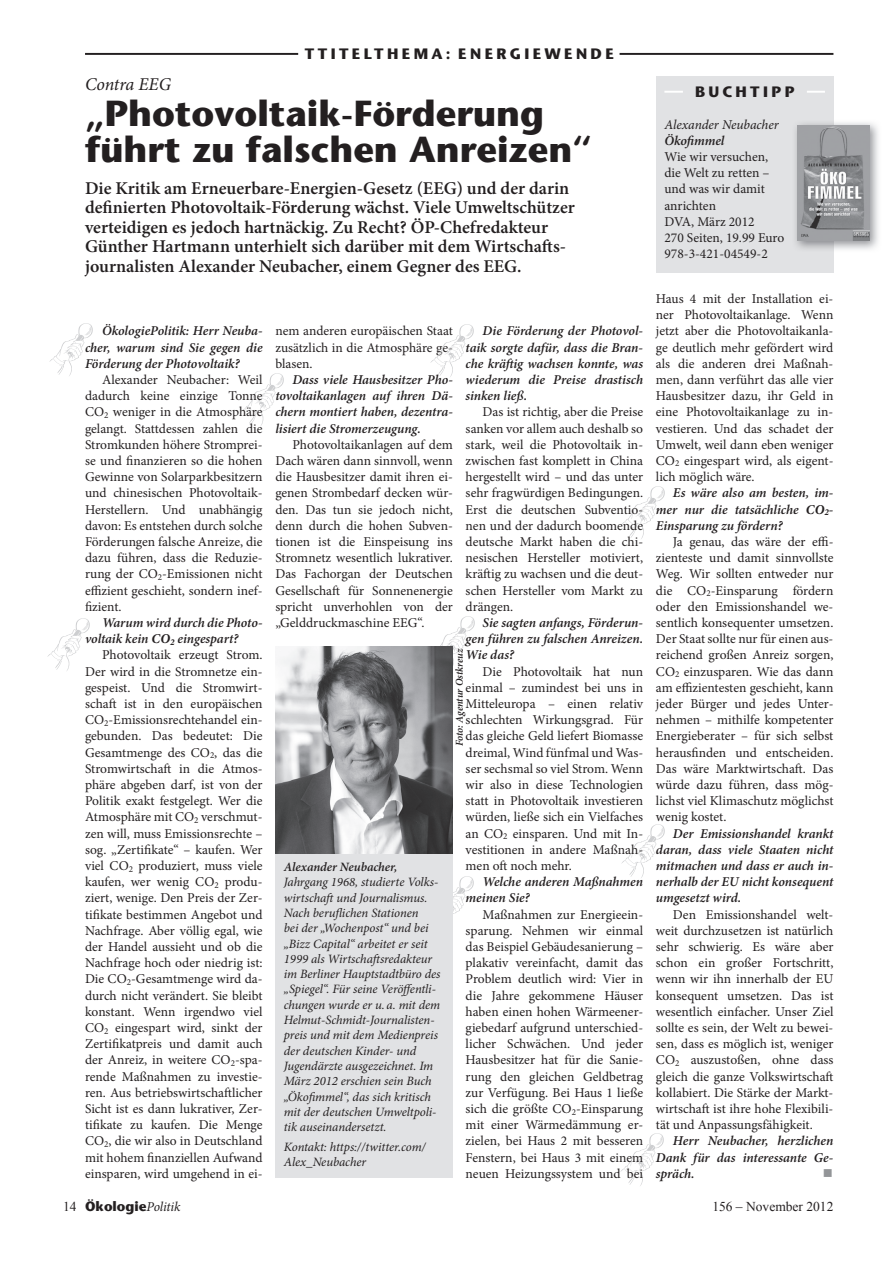
<style>
.page{position:relative;width:893px;height:1263px;background:#fff}
.page>*{position:absolute;margin:0;border:0;box-sizing:border-box;transform-origin:0 0}
.t1{font:700 36px/36px "Stone Sans";color:#231f20}
.t2{font:600 18px/19.5px "Minion Pro";color:#231f20}
.t3{font:italic 18px "Minion Pro";letter-spacing:-.01em;color:#231f20}
.t4{font:700 15px "Stone Sans";letter-spacing:.22em;color:#231f20}
.t5{font:13.5px/16.2px "Minion Pro";color:#231f20;text-align:justify}
.t6{font:italic 600 13.5px/16.2px "Minion Pro";letter-spacing:-.005em;color:#231f20;text-align:justify}
.t7{font:italic 13.5px "Minion Pro";letter-spacing:-.005em;color:#231f20}
.t8{font:700 13.5px "Stone Sans";color:#231f20}
.t9{font:13.5px "Times New Roman";color:#231f20}
.t10{font:13.5px "Wingdings";color:#939598}
.t11{font:italic 12.75px/15.3px "Minion Pro";letter-spacing:-.005em;color:#231f20}
.t12{font:italic 600 12.75px "Minion Pro";letter-spacing:-.005em;color:#231f20}
.t13{font:italic 600 10.5px "Minion Pro";letter-spacing:-.01em;color:#231f20}
.s1{font-weight:700}
.s2{font-family:"Times New Roman";font-weight:400}
.s3{font-family:"Minion Pro";font-weight:400;font-style:italic}
</style>
<div class="page">
<img style="left:241px;top:373px;width:43px;height:53px">
<img style="left:47px;top:619px;width:43px;height:52px">
<img style="left:453px;top:876px;width:20px;height:38px">
<img style="left:621px;top:1133px;width:42px;height:53px">
<img style="left:622px;top:825px;width:42px;height:53px">
<img style="left:622px;top:486px;width:42px;height:53px">
<img style="left:440px;top:617px;width:34px;height:49px">
<hr style="left:85px;top:53px;width:213px;height:2px;background:#231f20">
<hr style="left:620px;top:53px;width:213px;height:2px;background:#231f20">
<div style="left:275px;top:849px;width:178px;height:329px;background:#e1e2e4"></div>
<img style="left:275px;top:646px;width:178px;height:208px">
<div style="left:656px;top:77px;width:177px;height:196px;background:#e1e2e4"></div>
<svg style="left:664px;top:91px;width:19px;height:2px"></svg>
<svg style="left:807px;top:91px;width:18px;height:2px"></svg>
<img style="left:795px;top:120px;width:83px;height:132px">
<img style="left:797px;top:125px;width:73px;height:116px">
<img style="left:50px;top:323px;width:42px;height:53px">
<img style="left:431px;top:325px;width:42px;height:52px">
<p class="t4" style="left:305px;top:45px;width:310px">TTITELTHEMA: ENERGIEWENDE</p>
<h2 class="t3" style="left:85px;top:72px;width:87px">Contra EEG</h2>
<h1 class="t1" style="left:85px;top:95px;width:509px">„Photovoltaik-Förderung führt zu falschen Anreizen“</h1>
<p class="t2" style="left:85px;top:178px;width:491px">Die Kritik am Erneuerbare-Energien-Gesetz (EEG) und der darin definierten Photovoltaik-Förderung wächst. Viele Umweltschützer verteidigen es jedoch hartnäckig. Zu Recht? ÖP-Chefredakteur Günther Hartmann unterhielt sich darüber mit dem Wirtschafts&shy;journalisten Alexander Neubacher, einem Gegner des EEG.</p>
<p class="t6" style="left:85px;top:323px;width:179px;text-indent:17px">ÖkologiePolitik: Herr Neuba&shy;cher, warum sind Sie gegen die Förderung der Photovoltaik?</p>
<p class="t5" style="left:85px;top:372px;width:179px;text-indent:17px">Alexander Neubacher: Weil dadurch keine einzige Tonne CO<sub>2</sub> weniger in die Atmosphäre gelangt. Stattdessen zahlen die Stromkunden höhere Stromprei&shy;se und finanzieren so die hohen Gewinne von Solarparkbesitzern und chinesischen Photovoltaik-Herstellern. Und unabhängig davon: Es entstehen durch solche Förderungen falsche Anreize, die dazu führen, dass die Reduzie&shy;rung der CO<sub>2</sub>-Emissionen nicht effizient geschieht, sondern inef&shy;fizient.</p>
<p class="t6" style="left:85px;top:614px;width:179px;text-indent:17px">Warum wird durch die Photo&shy;voltaik kein <span class="s1">CO</span><sub>2</sub> eingespart?</p>
<p class="t5" style="left:85px;top:647px;width:179px;text-indent:17px">Photovoltaik erzeugt Strom.<br>Der wird in die Stromnetze ein&shy;gespeist. Und die Stromwirt&shy;schaft ist in den europäischen CO<sub>2</sub>-Emissionsrechtehandel ein&shy;gebunden. Das bedeutet: Die Gesamtmenge des CO<sub>2</sub>, das die Stromwirtschaft in die Atmos&shy;phäre abgeben darf, ist von der Politik exakt festgelegt. Wer die Atmosphäre mit CO<sub>2</sub> verschmut&shy;zen will, muss Emissionsrechte – sog. „Zertifikate“ – kaufen. Wer viel CO<sub>2</sub> produziert, muss viele kaufen, wer wenig CO<sub>2</sub> produ&shy;ziert, wenige. Den Preis der Zer&shy;tifikate bestimmen Angebot und Nachfrage. Aber völlig egal, wie der Handel aussieht und ob die Nachfrage hoch oder niedrig ist:<br>Die CO<sub>2</sub>-Gesamtmenge wird da&shy;durch nicht verändert. Sie bleibt konstant. Wenn irgendwo viel CO<sub>2</sub> eingespart wird, sinkt der Zertifikatpreis und damit auch der Anreiz, in weitere CO<sub>2</sub>-spa&shy;rende Maßnahmen zu investie&shy;ren. Aus betriebswirtschaftlicher Sicht ist es dann lukrativer, Zer&shy;tifikate zu kaufen. Die Menge CO<sub>2</sub>, die wir also in Deutschland mit hohem finanziellen Aufwand einsparen, wird umgehend in ei-</p>
<p class="t5" style="left:275px;top:323px;width:179px">nem anderen europäischen Staat zusätzlich in die Atmosphäre ge&shy;blasen.</p>
<p class="t6" style="left:275px;top:371px;width:179px;text-indent:17px">Dass viele Hausbesitzer Pho&shy;tovoltaikanlagen auf ihren Dä&shy;chern montiert haben, dezentra&shy;lisiert die Stromerzeugung.</p>
<p class="t5" style="left:275px;top:436px;width:179px;text-indent:17px">Photovoltaikanlagen auf dem Dach wären dann sinnvoll, wenn die Hausbesitzer damit ihren ei&shy;genen Strombedarf decken wür&shy;den. Das tun sie jedoch nicht, denn durch die hohen Subven&shy;tionen ist die Einspeisung ins Stromnetz wesentlich lukrativer.<br>Das Fachorgan der Deutschen Gesellschaft für Sonnenenergie spricht unverhohlen von der „Gelddruckmaschine EEG“.</p>
<p class="t6" style="left:466px;top:323px;width:179px;text-indent:17px">Die Förderung der Photovol&shy;taik sorgte dafür, dass die Bran&shy;che kräftig wachsen konnte, was wiederum die Preise drastisch sinken ließ.</p>
<p class="t5" style="left:466px;top:404px;width:179px;text-indent:17px">Das ist richtig, aber die Preise sanken vor allem auch deshalb so stark, weil die Photovoltaik in&shy;zwischen fast komplett in China hergestellt wird – und das unter sehr fragwürdigen Bedingungen.<br>Erst die deutschen Subventio&shy;nen und der dadurch boomende deutsche Markt haben die chi&shy;nesischen Hersteller motiviert, kräftig zu wachsen und die deut&shy;schen Hersteller vom Markt zu drängen.</p>
<p class="t6" style="left:466px;top:614px;width:179px;text-indent:17px">Sie sagten anfangs, Förderun&shy;gen führen zu falschen Anreizen.<br>Wie das?</p>
<p class="t5" style="left:466px;top:663px;width:179px;text-indent:17px">Die Photovoltaik hat nun einmal – zumindest bei uns in Mitteleuropa – einen relativ schlechten Wirkungsgrad. Für das gleiche Geld liefert Biomasse dreimal, Wind fünfmal und Was&shy;ser sechsmal so viel Strom. Wenn wir also in diese Technologien statt in Photovoltaik investieren würden, ließe sich ein Vielfaches an CO<sub>2</sub> einsparen. Und mit In&shy;vestitionen in andere Maßnah&shy;men oft noch mehr.</p>
<p class="t6" style="left:466px;top:874px;width:179px;text-indent:17px">Welche anderen Maßnahmen meinen Sie?</p>
<p class="t5" style="left:466px;top:906px;width:179px;text-indent:17px">Maßnahmen zur Energieein&shy;sparung. Nehmen wir einmal das Beispiel Gebäudesanierung – plakativ vereinfacht, damit das Problem deutlich wird: Vier in die Jahre gekommene Häuser haben einen hohen Wärmeener&shy;giebedarf aufgrund unterschied&shy;licher Schwächen. Und jeder Hausbesitzer hat für die Sanie&shy;rung den gleichen Geldbetrag zur Verfügung. Bei Haus 1 ließe sich die größte CO<sub>2</sub>-Einsparung mit einer Wärmedämmung er&shy;zielen, bei Haus 2 mit besseren Fenstern, bei Haus 3 mit einem neuen Heizungssystem und bei</p>
<p class="t13" style="left:452px;top:746px;width:100px;rotate:-90deg">Foto: Agentur Ostkreuz</p>
<p class="t12" style="left:284px;top:858px;width:115px">Alexander Neubacher,</p>
<p class="t11" style="left:284px;top:874px;width:158px">Jahrgang 1968, studierte Volks&shy;wirtschaft und Journalismus.<br>Nach beruflichen Stationen<br>bei der „Wochenpost“ und bei „Bizz Capital“ arbeitet er seit<br>1999 als Wirtschaftsredakteur im Berliner Hauptstadtbüro des „Spiegel“. Für seine Veröffentli&shy;chungen wurde er u. a. mit dem<br>Helmut-Schmidt-Journalisten&shy;preis und mit dem Medienpreis der deutschen Kinder- und<br>Jugendärzte ausgezeichnet. Im<br>März 2012 erschien sein Buch „Ökofimmel“, das sich kritisch mit der deutschen Umweltpoli&shy;tik auseinandersetzt.</p>
<p class="t11" style="left:284px;top:1139px;width:143px">Kontakt: https://twitter.com/<br>Alex_Neubacher</p>
<p class="t4" style="left:695px;top:83px;width:101px">BUCHTIPP</p>
<p class="t7" style="left:664px;top:115px;width:116px">Alexander Neubacher</p>
<p class="t6" style="left:664px;top:132px;width:62px">Ökofimmel</p>
<p class="t5" style="left:664px;top:149px;width:121px;text-align:left">Wie wir versuchen, die Welt zu retten – und was wir damit anrichten<br>DVA, März 2012<br>270 Seiten, 19.99 Euro<br>978-3-421-04549-2</p>
<p class="t5" style="left:656px;top:291px;width:179px">Haus 4 mit der Installation ei&shy;ner Photovoltaikanlage. Wenn jetzt aber die Photovoltaikanla&shy;ge deutlich mehr gefördert wird als die anderen drei Maßnah&shy;men, dann verführt das alle vier Hausbesitzer dazu, ihr Geld in eine Photovoltaikanlage zu in&shy;vestieren. Und das schadet der Umwelt, weil dann eben weniger CO<sub>2</sub> eingespart wird, als eigent&shy;lich möglich wäre.</p>
<p class="t6" style="left:656px;top:485px;width:179px;text-indent:17px">Es wäre also am besten, im&shy;mer nur die tatsächliche <span class="s1">CO</span><sub>2</sub>- Einsparung zu fördern?</p>
<p class="t5" style="left:656px;top:534px;width:179px;text-indent:17px">Ja genau, das wäre der effi&shy;zienteste und damit sinnvollste Weg. Wir sollten entweder nur die CO<sub>2</sub>-Einsparung fördern oder den Emissionshandel we&shy;sentlich konsequenter umsetzen.<br>Der Staat sollte nur für einen aus&shy;reichend großen Anreiz sorgen, CO<sub>2</sub> einzusparen. Wie das dann am effizientesten geschieht, kann jeder Bürger und jedes Unter&shy;nehmen – mithilfe kompetenter Energieberater – für sich selbst herausfinden und entscheiden.<br>Das wäre Marktwirtschaft. Das würde dazu führen, dass mög&shy;lichst viel Klimaschutz möglichst wenig kostet.</p>
<p class="t6" style="left:656px;top:825px;width:179px;text-indent:17px">Der Emissionshandel krankt daran, dass viele Staaten nicht mitmachen und dass er auch in&shy;nerhalb der EU nicht konsequent umgesetzt wird.</p>
<p class="t5" style="left:656px;top:906px;width:179px;text-indent:17px">Den Emissionshandel welt&shy;weit durchzusetzen ist natürlich sehr schwierig. Es wäre aber schon ein großer Fortschritt, wenn wir ihn innerhalb der EU konsequent umsetzen. Das ist wesentlich einfacher. Unser Ziel sollte es sein, der Welt zu bewei&shy;sen, dass es möglich ist, weniger CO<sub>2</sub> auszustoßen, ohne dass gleich die ganze Volkswirtschaft kollabiert. Die Stärke der Markt&shy;wirtschaft ist ihre hohe Flexibili&shy;tät und Anpassungsfähigkeit.</p>
<p class="t6" style="left:656px;top:1133px;width:179px;text-indent:17px">Herr Neubacher, herzlichen Dank für das interessante Ge&shy;spräch.</p>
<p class="t10" style="left:823px;top:1166px;width:12px">■</p>
<p class="t8" style="left:63px;top:1198px;width:119px"><span class="s2">14</span> Ökologie<span class="s3">Politik</span></p>
<p class="t9" style="left:712px;top:1197px;width:123px">156 – November 2012</p>
</div>
